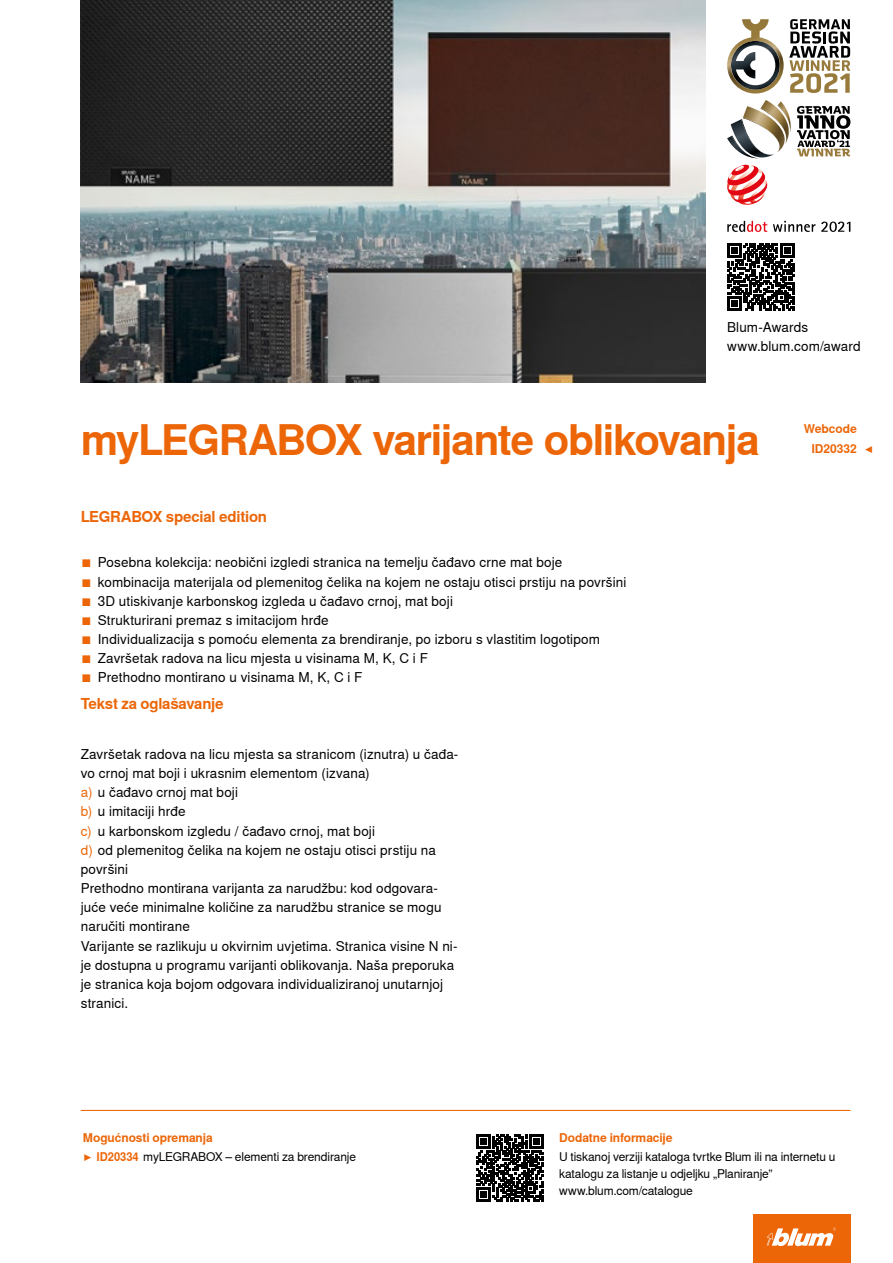
<style>
.page{position:relative;width:893px;height:1263px;background:#fff}
.page>*{position:absolute;margin:0;border:0;box-sizing:border-box;transform-origin:0 0}
.CB_AF_Ueber_Tit2{font:700 42px "Nimbus Sans Global";letter-spacing:-.035em;color:#ec6608}
.CB_AF_Ueber_Ber1o_li{font:700 15px "Nimbus Sans Global";letter-spacing:-.015em;color:#ec6608}
.CB_AF_FliesIMG_li{font:13.5px/19.2px "Nimbus Sans Global";letter-spacing:.01em;color:#000}
.CB_AF_Bes_IMG9{font:13.5px "Nimbus Sans Global";letter-spacing:.01em;color:#000}
.CB_AF_Fliess_li{font:12px/17px "Nimbus Sans Global";letter-spacing:-.01em;color:#000}
.CB_AF_Ueber_Ber2o_li{font:12px "Nimbus Sans Global";letter-spacing:-.015em;color:#000}
.CB_AF_Ueber_Ber2o_li-2{font:700 12px "Nimbus Sans Global";letter-spacing:-.005em;color:#ec6608}
.CB_AF_Ueber_Ber2o_re{font:700 12px "Nimbus Sans Global";letter-spacing:-.005em;color:#ec6608}
.s1{color:#ec6608}
.s2{font-weight:700;color:#ec6608}
</style>
<div class="page">
<img style="left:81px;top:0;width:625px;height:383px">
<svg style="left:727px;top:19px;width:123px;height:75px"></svg>
<svg style="left:797px;top:106px;width:53px;height:50px"></svg>
<svg style="left:727px;top:100px;width:64px;height:58px"></svg>
<svg style="left:773px;top:221px;width:77px;height:11px"></svg>
<svg style="left:727px;top:221px;width:40px;height:11px"></svg>
<svg style="left:727px;top:165px;width:40px;height:40px"></svg>
<div style="left:753px;top:1214px;width:97px;height:49px;background:#ec6608"></div>
<svg style="left:767px;top:1227px;width:69px;height:19px"></svg>
<svg style="left:727px;top:243px;width:67px;height:68px"></svg>
<hr style="left:81px;top:1110px;width:769px;height:1px;background:#ec6608">
<svg style="left:476px;top:1134px;width:67px;height:67px"></svg>
<p class="CB_AF_FliesIMG_li" style="left:727px;top:318px;width:83px">Blum-Awards</p>
<p class="CB_AF_FliesIMG_li" style="left:727px;top:337px;width:135px">www.blum.com/award</p>
<p class="CB_AF_Ueber_Tit2" style="left:81px;top:416px;width:680px">myLEGRABOX varijante oblikovanja</p>
<p class="CB_AF_Ueber_Ber1o_li" style="left:81px;top:508px;width:188px">LEGRABOX special edition</p>
<p class="CB_AF_Bes_IMG9" style="left:81px;top:555px;width:483px"><span class="s1">■</span> Posebna kolekcija: neobični izgledi stranica na temelju čađavo crne mat boje</p>
<p class="CB_AF_Bes_IMG9" style="left:81px;top:574px;width:547px"><span class="s1">■</span> kombinacija materijala od plemenitog čelika na kojem ne ostaju otisci prstiju na površini</p>
<p class="CB_AF_Bes_IMG9" style="left:81px;top:593px;width:374px"><span class="s1">■</span> 3D utiskivanje karbonskog izgleda u čađavo crnoj, mat boji</p>
<p class="CB_AF_Bes_IMG9" style="left:81px;top:612px;width:249px"><span class="s1">■</span> Strukturirani premaz s imitacijom hrđe</p>
<p class="CB_AF_Bes_IMG9" style="left:81px;top:631px;width:521px"><span class="s1">■</span> Individualizacija s pomoću elementa za brendiranje, po izboru s vlastitim logotipom</p>
<p class="CB_AF_Bes_IMG9" style="left:81px;top:651px;width:349px"><span class="s1">■</span> Završetak radova na licu mjesta u visinama M, K, C i F</p>
<p class="CB_AF_Bes_IMG9" style="left:81px;top:670px;width:283px"><span class="s1">■</span> Prethodno montirano u visinama M, K, C i F</p>
<p class="CB_AF_Ueber_Ber1o_li" style="left:81px;top:695px;width:144px">Tekst za oglašavanje</p>
<p class="CB_AF_FliesIMG_li" style="left:81px;top:744px;width:379px">Završetak radova na licu mjesta sa stranicom (iznutra) u čađa&shy;vo crnoj mat boji i ukrasnim elementom (izvana)</p>
<p class="CB_AF_FliesIMG_li" style="left:81px;top:783px;width:159px"><span class="s1">a)</span> u čađavo crnoj mat boji</p>
<p class="CB_AF_FliesIMG_li" style="left:81px;top:802px;width:106px"><span class="s1">b)</span> u imitaciji hrđe</p>
<p class="CB_AF_FliesIMG_li" style="left:81px;top:821px;width:296px"><span class="s1">c)</span> u karbonskom izgledu / čađavo crnoj, mat boji</p>
<p class="CB_AF_FliesIMG_li" style="left:81px;top:840px;width:357px"><span class="s1">d)</span> od plemenitog čelika na kojem ne ostaju otisci prstiju na površini</p>
<p class="CB_AF_FliesIMG_li" style="left:81px;top:879px;width:362px">Prethodno montirana varijanta za narudžbu: kod odgovara&shy;juće veće minimalne količine za narudžbu stranice se mogu naručiti montirane</p>
<p class="CB_AF_FliesIMG_li" style="left:81px;top:936px;width:378px">Varijante se razlikuju u okvirnim uvjetima. Stranica visine N ni&shy;je dostupna u programu varijanti oblikovanja. Naša preporuka je stranica koja bojom odgovara individualiziranoj unutarnjoj stranici.</p>
<p class="CB_AF_Ueber_Ber2o_re" style="left:804px;top:422px;width:55px">Webcode</p>
<p class="CB_AF_Ueber_Ber2o_re" style="left:811px;top:441px;width:47px">ID20332</p>
<p class="CB_AF_Ueber_Ber2o_re" style="left:865px;top:441px;width:11px">◀</p>
<p class="CB_AF_Ueber_Ber2o_li-2" style="left:83px;top:1130px;width:131px">Mogućnosti opremanja</p>
<p class="CB_AF_Ueber_Ber2o_li" style="left:83px;top:1149px;width:275px"><span class="s1">▶</span> <span class="s2">ID20334</span> myLEGRABOX – elementi za brendiranje</p>
<p class="CB_AF_Ueber_Ber2o_li-2" style="left:559px;top:1130px;width:115px">Dodatne informacije</p>
<p class="CB_AF_Fliess_li" style="left:559px;top:1148px;width:278px">U tiskanoj verziji kataloga tvrtke Blum ili na internetu u katalogu za listanje u odjeljku „Planiranje”</p>
<p class="CB_AF_Fliess_li" style="left:559px;top:1182px;width:135px">www.blum.com/catalogue</p>
</div>
